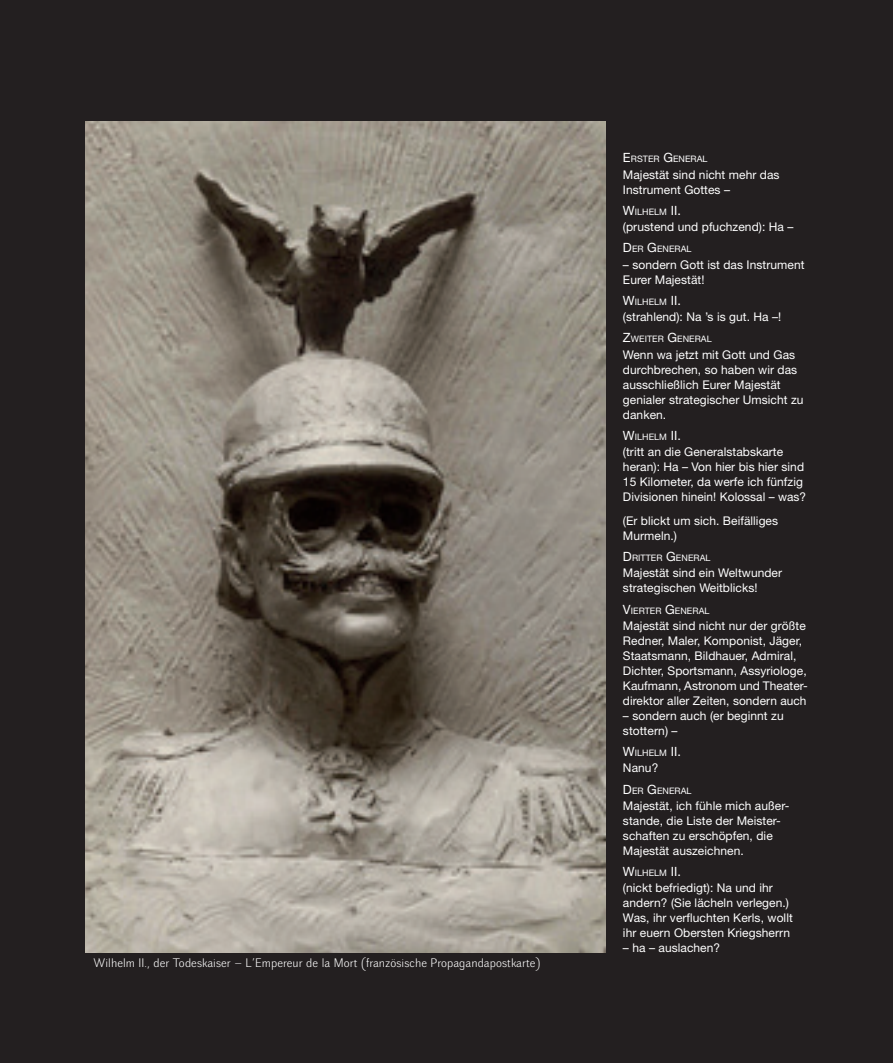
<style>
.page{position:relative;width:893px;height:1063px;background:#231f20}
.page>*{position:absolute;margin:0;border:0;box-sizing:border-box;transform-origin:0 0}
.t1{font:12px/15px "Helvetica Neue";letter-spacing:.005em;color:#fff}
.t2{font:12px "Walbaum Grotesk 32 Pro";letter-spacing:.005em;color:#fff}
.t3{font:8.85px "Helvetica Neue";letter-spacing:.005em;color:#fff}
.s1{font-size:12.75px}
</style>
<div class="page">
<img style="left:85px;top:121px;width:521px;height:831px">
<p class="t2" style="left:94px;top:957px;width:449px">Wilhelm II., der Todeskaiser – L’Empereur de la Mort (französische Propagandapostkarte)</p>
<p class="t3" style="left:623px;top:154px;width:86px"><span class="s1">E</span>RSTER <span class="s1">G</span>ENERAL</p>
<p class="t1" style="left:623px;top:167px;width:158px">Majestät sind nicht mehr das<br>Instrument Gottes –</p>
<p class="t3" style="left:623px;top:206px;width:60px"><span class="s1">W</span>ILHELM <span class="s1">II.</span></p>
<p class="t1" style="left:623px;top:219px;width:172px">(prustend und pfuchzend): Ha –</p>
<p class="t3" style="left:623px;top:244px;width:70px"><span class="s1">D</span>ER <span class="s1">G</span>ENERAL</p>
<p class="t1" style="left:623px;top:257px;width:183px">– sondern Gott ist das Instrument<br>Eurer Majestät!</p>
<p class="t3" style="left:623px;top:297px;width:60px"><span class="s1">W</span>ILHELM <span class="s1">II.</span></p>
<p class="t1" style="left:623px;top:309px;width:160px">(strahlend): Na ’s is gut. Ha –!</p>
<p class="t3" style="left:623px;top:334px;width:90px"><span class="s1">Z</span>WEITER <span class="s1">G</span>ENERAL</p>
<p class="t1" style="left:623px;top:347px;width:182px">Wenn wa jetzt mit Gott und Gas durchbrechen, so haben wir das ausschließlich Eurer Majestät genialer strategischer Umsicht zu danken.</p>
<p class="t3" style="left:623px;top:432px;width:60px"><span class="s1">W</span>ILHELM <span class="s1">II.</span></p>
<p class="t1" style="left:623px;top:444px;width:185px">(tritt an die Generalstabskarte heran): Ha – Von hier bis hier sind 15 Kilometer, da werfe ich fünfzig Divisionen hinein! Kolossal – was?</p>
<p class="t1" style="left:623px;top:513px;width:157px">(Er blickt um sich. Beifälliges<br>Murmeln.)</p>
<p class="t3" style="left:623px;top:553px;width:89px"><span class="s1">D</span>RITTER <span class="s1">G</span>ENERAL</p>
<p class="t1" style="left:623px;top:565px;width:161px">Majestät sind ein Weltwunder strategischen Weitblicks!</p>
<p class="t3" style="left:623px;top:605px;width:88px"><span class="s1">V</span>IERTER <span class="s1">G</span>ENERAL</p>
<p class="t1" style="left:623px;top:618px;width:186px">Majestät sind nicht nur der größte Redner, Maler, Komponist, Jäger, Staatsmann, Bildhauer, Admiral, Dichter, Sportsmann, Assyriologe, Kaufmann, Astronom und Theater&shy;direktor aller Zeiten, sondern auch</p>
<p class="t1" style="left:623px;top:708px;width:162px">– sondern auch (er beginnt zu stottern) –</p>
<p class="t3" style="left:623px;top:748px;width:60px"><span class="s1">W</span>ILHELM <span class="s1">II.</span></p>
<p class="t1" style="left:623px;top:760px;width:37px">Nanu?</p>
<p class="t3" style="left:623px;top:785px;width:70px"><span class="s1">D</span>ER <span class="s1">G</span>ENERAL</p>
<p class="t1" style="left:623px;top:798px;width:168px">Majestät, ich fühle mich außer&shy;stande, die Liste der Meister&shy;schaften zu erschöpfen, die<br>Majestät auszeichnen.</p>
<p class="t3" style="left:623px;top:868px;width:60px"><span class="s1">W</span>ILHELM <span class="s1">II.</span></p>
<p class="t1" style="left:623px;top:880px;width:171px">(nickt befriedigt): Na und ihr andern? (Sie lächeln verlegen.)<br>Was, ihr verfluchten Kerls, wollt ihr euern Obersten Kriegsherrn</p>
<p class="t1" style="left:623px;top:940px;width:99px">– ha – auslachen?</p>
</div>
